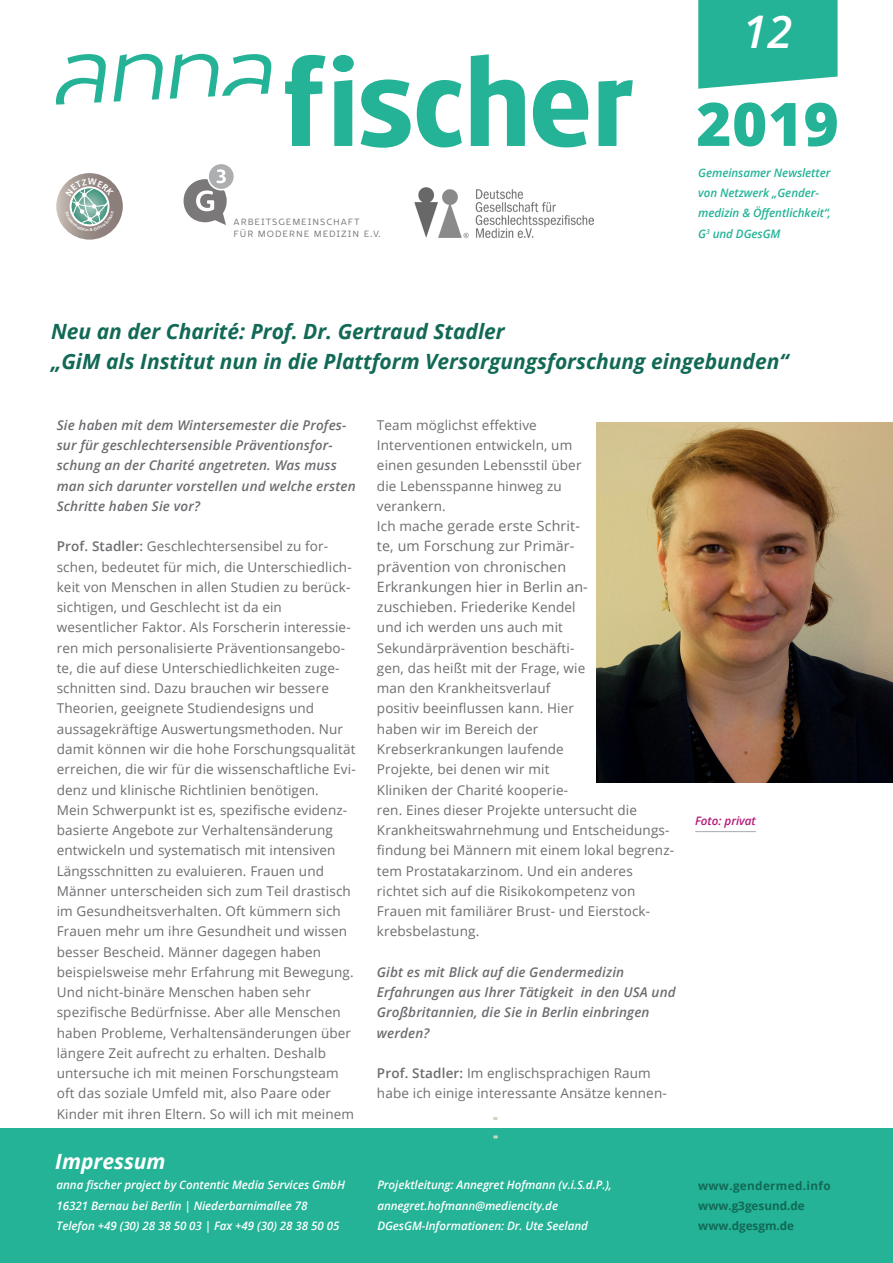
<style>
.page{position:relative;width:893px;height:1263px;background:#fff}
.page>*{position:absolute;margin:0;border:0;box-sizing:border-box;transform-origin:0 0}
.t1{font:800 60px "Open Sans";color:#24b396}
.t2{font:italic 600 45px "Open Sans";color:#fff}
.t3{font:italic 700 21px/30.3px "Open Sans";color:#116956}
.t4{font:italic 700 21px "Open Sans";color:#fff}
.t5{font:14.25px/20.2px "Open Sans";letter-spacing:.01em;color:#6c6d70}
.t6{font:13.5px/20.2px "Open Sans";letter-spacing:.01em;color:#6c6d70}
.t7{font:italic 600 13.5px/20.2px "Open Sans";letter-spacing:.01em;color:#6c6d70}
.t8{font:italic 600 11.7px/20.2px "Open Sans";letter-spacing:-.005em;color:#fff}
.t9{font:italic 600 11.7px/20.2px "Open Sans";letter-spacing:-.005em;color:#24b396}
.t10{font:700 11.7px/20.2px "Open Sans";color:#116956}
.t11{font:700 11.7px "Open Sans";letter-spacing:.03em;color:#116956}
.t12{font:italic 600 11.7px "Open Sans";letter-spacing:-.005em;color:#b71a7a}
.t13{font:10.95px/12.5px "Marlon Pro";letter-spacing:.085em;color:#231f20}
.s1{font-weight:600}
.s2{font-size:13.5px}
</style>
<div class="page">
<div style="left:0;top:1128px;width:893px;height:135px;background:#24b396"></div>
<svg style="left:209px;top:164px;width:25px;height:25px"></svg>
<svg style="left:184px;top:169px;width:43px;height:56px"></svg>
<img style="left:415px;top:188px;width:178px;height:50px">
<svg style="left:285px;top:55px;width:41px;height:91px"></svg>
<svg style="left:333px;top:55px;width:21px;height:91px"></svg>
<svg style="left:361px;top:79px;width:50px;height:69px"></svg>
<svg style="left:417px;top:80px;width:45px;height:67px"></svg>
<svg style="left:471px;top:54px;width:54px;height:92px"></svg>
<svg style="left:533px;top:80px;width:55px;height:67px"></svg>
<svg style="left:598px;top:80px;width:35px;height:66px"></svg>
<svg style="left:56px;top:54px;width:50px;height:51px"></svg>
<svg style="left:114px;top:54px;width:49px;height:48px"></svg>
<svg style="left:170px;top:54px;width:101px;height:45px"></svg>
<svg style="left:56px;top:173px;width:67px;height:67px"></svg>
<svg style="left:698px;top:0;width:140px;height:89px;background:#34b89e"></svg>
<svg style="left:493px;top:1117px;width:4px;height:3px"></svg>
<svg style="left:493px;top:1135px;width:5px;height:3px"></svg>
<hr style="left:695px;top:831px;width:61px;height:1px;background:#a8a9ad">
<img style="left:596px;top:422px;width:297px;height:361px">
<svg style="left:65px;top:178px;width:49px;height:53px;background:#9faca5"></svg>
<h2 class="t2" style="left:743px;top:0;width:51px">12</h2>
<p class="t13" style="left:234px;top:214px;width:148px">Arbeitsgemeinschaft für moderne medizin e.v.</p>
<h1 class="t1" style="left:696px;top:78px;width:144px">2019</h1>
<p class="t9" style="left:698px;top:162px;width:134px">Gemeinsamer Newsletter von Netzwerk „Gender&shy;medizin &amp; Öffentlichkeit“,<br>G<sup>3</sup> und DGesGM</p>
<h3 class="t3" style="left:51px;top:315px;width:739px">Neu an der Charité: Prof. Dr. Gertraud Stadler<br>„GiM als Institut nun in die Plattform Versorgungsforschung eingebunden“</h3>
<p class="t7" style="left:57px;top:415px;width:300px">Sie haben mit dem Wintersemester die Profes&shy;sur für geschlechtersensible Präventionsfor&shy;schung an der Charité angetreten. Was muss man sich darunter vorstellen und welche ersten Schritte haben Sie vor?</p>
<p class="t6" style="left:57px;top:536px;width:300px"><span class="s1">Prof. Stadler:</span> Geschlechtersensibel zu for&shy;schen, bedeutet für mich, die Unterschiedlich&shy;keit von Menschen in allen Studien zu berück&shy;sichtigen, und Geschlecht ist da ein wesentlicher Faktor. Als Forscherin interessie&shy;ren mich personalisierte Präventionsangebo&shy;te, die auf diese Unterschiedlichkeiten zuge&shy;schnitten sind. Dazu brauchen wir bessere Theorien, geeignete Studiendesigns und aussagekräftige Auswertungsmethoden. Nur damit können wir die hohe Forschungsqualität erreichen, die wir für die wissenschaftliche Evi&shy;denz und klinische Richtlinien benötigen.<br>Mein Schwerpunkt ist es, spezifische evidenz&shy;basierte Angebote zur Verhaltensänderung entwickeln und systematisch mit intensiven Längsschnitten zu evaluieren. Frauen und Männer unterscheiden sich zum Teil drastisch im Gesundheitsverhalten. Oft kümmern sich Frauen mehr um ihre Gesundheit und wissen besser Bescheid. Männer dagegen haben beispielsweise mehr Erfahrung mit Bewegung.<br>Und nicht-binäre Menschen haben sehr spezifische Bedürfnisse. Aber alle Menschen haben Probleme, Verhaltensänderungen über längere Zeit aufrecht zu erhalten. Deshalb untersuche ich mit meinen Forschungsteam oft das soziale Umfeld mit, also Paare oder Kinder mit ihren Eltern. So will ich mit meinem</p>
<h3 class="t4" style="left:55px;top:1147px;width:112px">Impressum</h3>
<p class="t6" style="left:377px;top:415px;width:206px">Team möglichst effektive<br>Interventionen entwickeln, um einen gesunden Lebensstil über die Lebensspanne hinweg zu verankern.</p>
<p class="t5" style="left:377px;top:515px;width:212px"><span class="s2">Ich ma</span>che gerade erste Schrit&shy;te, um Forschung zur Primär&shy;prävention von chronischen<br>Erkrankungen hier in Berlin an&shy;zuschieben. Friederi<span class="s2">ke Kendel</span></p>
<p class="t6" style="left:377px;top:617px;width:299px">und ich werden uns auch mit Sekundärprävention beschäfti-<br>gen, das heißt mit der Frage, wie<br>man den Krankheitsverlauf<br>positiv beeinflussen kann. Hier<br>haben wir im Bereich der<br>Krebserkrankungen laufende<br>Projekte, bei denen wir mit<br>Kliniken der Charité kooperie-<br>ren. Eines dieser Projekte untersucht die Krankheitswahrnehmung und Entscheidungs&shy;findung bei Männern mit einem lokal begrenz&shy;tem Prostatakarzinom. Und ein anderes richtet sich auf die Risikokompetenz von Frauen mit familiärer Brust- und Eierstock&shy;krebsbelastung.</p>
<p class="t7" style="left:377px;top:961px;width:300px">Gibt es mit Blick auf die Gendermedizin Erfahrungen aus Ihrer Tätigkeit in den USA und Großbritannien, die Sie in Berlin einbringen werden?</p>
<p class="t6" style="left:377px;top:1063px;width:291px"><span class="s1">Prof. Stadler:</span> Im englischsprachigen Raum habe ich einige interessante Ansätze kennen-</p>
<p class="t8" style="left:57px;top:1175px;width:290px">anna fischer project by Contentic Media Services GmbH<br>16321 Bernau bei Berlin | Niederbarnimallee 78<br>Telefon +49 (30) 28 38 50 03 | Fax +49 (30) 28 38 50 05</p>
<p class="t8" style="left:377px;top:1175px;width:236px">Projektleitung: Annegret Hofmann (v.i.S.d.P.), annegret.hofmann@mediencity.de<br>DGesGM-Informationen: Dr. Ute Seeland</p>
<p class="t12" style="left:695px;top:813px;width:62px">Foto: privat</p>
<p class="t11" style="left:698px;top:1177px;width:134px">www.gendermed.info</p>
<p class="t10" style="left:698px;top:1195px;width:108px">www.g3gesund.de www.dgesgm.de</p>
</div>
